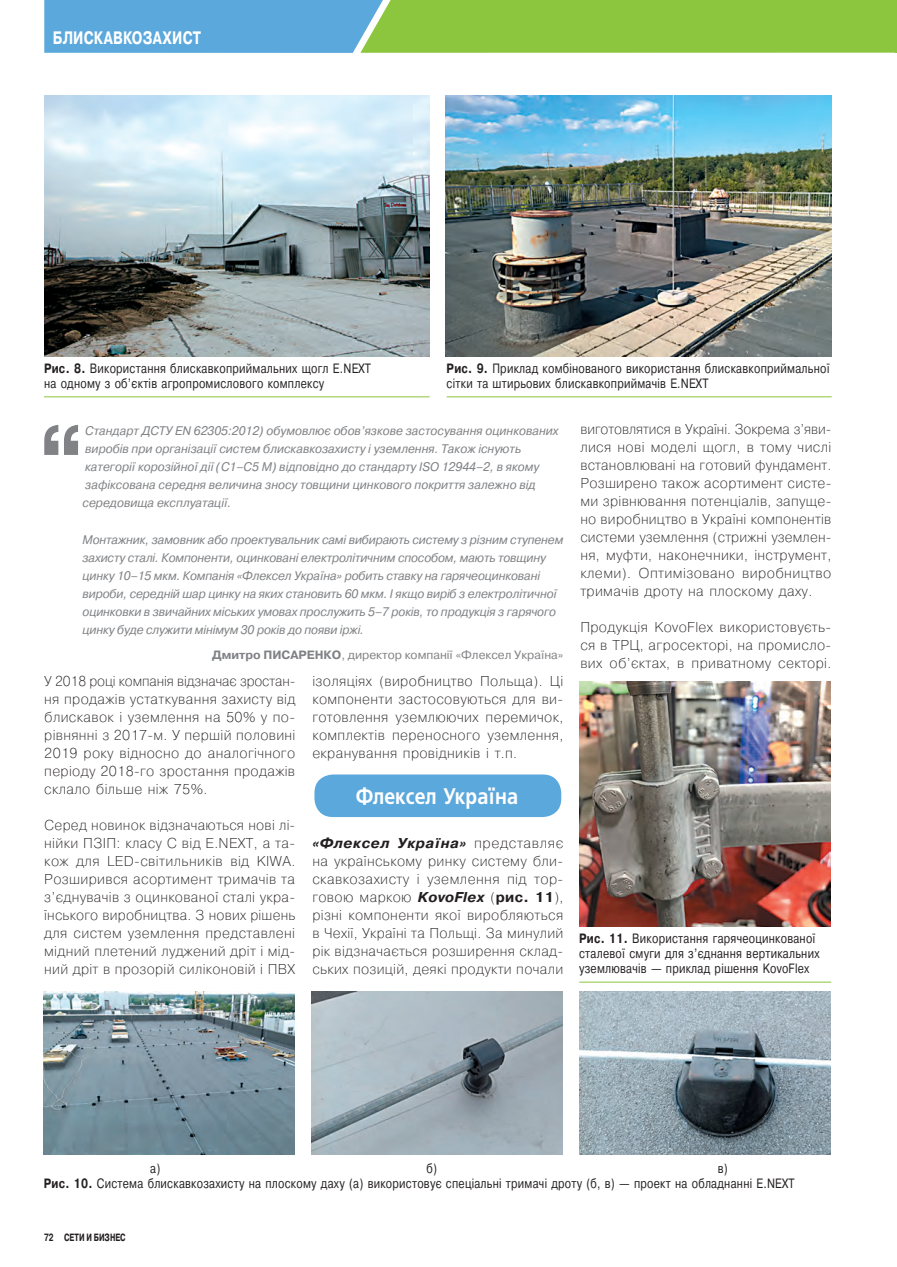
<style>
.page{position:relative;width:897px;height:1267px;background:#fff}
.page>*{position:absolute;margin:0;border:0;box-sizing:border-box;transform-origin:0 0}
.t1{font:700 89.7px "Pragmatica";color:#808285;scale:.95 1}
.t2{font:600 22.5px "Free Set";letter-spacing:.005em;color:#fff;scale:.85 1}
.t3{font:700 18px "Pragmatica";letter-spacing:.01em;color:#fff;scale:.75 1}
.t4{font:200 14.25px/18px "Pragmatica";letter-spacing:.025em;color:#231f20;text-align:justify}
.t5{font:13.5px/15px "Pragmatica";letter-spacing:.025em;color:#231f20;scale:.8 1}
.t6{font:italic 12.45px/18px "Pragmatica";letter-spacing:-.01em;color:#808285;scale:.95 1}
.t7{font:12px "Pragmatica";color:#808285}
.t8{font:700 10.5px "Pragmatica";color:#231f20;scale:.7 1}
.s1{font-weight:700}
.s2{font-weight:700;font-style:italic}
</style>
<div class="page">
<div style="left:314px;top:774px;width:247px;height:43px;background:#5ba8dc;border-radius:18px"></div>
<img style="left:44px;top:991px;width:251px;height:163px">
<img style="left:312px;top:991px;width:250px;height:163px">
<img style="left:579px;top:991px;width:251px;height:163px">
<img style="left:44px;top:95px;width:385px;height:261px">
<img style="left:446px;top:95px;width:385px;height:261px">
<hr style="left:44px;top:396px;width:385px;height:1px;background:#8bc63e">
<hr style="left:446px;top:396px;width:385px;height:1px;background:#8bc63e">
<hr style="left:579px;top:981px;width:252px;height:1px;background:#8bc63e">
<img style="left:579px;top:681px;width:251px;height:245px">
<svg style="left:44px;top:0;width:853px;height:53px;background:#7abb7c"></svg>
<p class="t3" style="left:53px;top:26px;width:199px">БЛИСКАВКОЗАХИСТ</p>
<p class="t5" style="left:44px;top:361px;width:410px"><span class="s1">Рис. 8.</span> Використання блискавкоприймальних щогл E.NEXT на одному з об’єктів агропромислового комплексу</p>
<p class="t5" style="left:446px;top:361px;width:480px"><span class="s1">Рис. 9.</span> Приклад комбінованого використання блискавкоприймальної сітки та штирьових блискавкоприймачів E.NEXT</p>
<h1 class="t1" style="left:37px;top:400px;width:52px">“</h1>
<p class="t6" style="left:83px;top:422px;width:502px">Стандарт ДСТУ EN 62305:2012) обумовлює обов’язкове застосування оцинкованих виробів при організації систем блискавкозахисту і уземлення. Також існують категорії корозійної дії (С1–С5 М) відповідно до стандарту ISO 12944–2, в якому зафіксована середня величина зносу товщини цинкового покриття залежно від середовища експлуатації.</p>
<p class="t6" style="left:83px;top:530px;width:507px">Монтажник, замовник або проектувальник самі вибирають систему з різним ступенем захисту сталі. Компоненти, оцинковані електролітичним способом, мають товщину цинку 10–15 мкм. Компанія «Флексел Україна» робить ставку на гарячеоцинковані вироби, середній шар цинку на яких становить 60 мкм. І якщо виріб з електролітичної оцинковки в звичайних міських умовах прослужить 5–7 років, то продукція з гарячого цинку буде служити мінімум 30 років до появи іржі.</p>
<p class="t7" style="left:212px;top:647px;width:352px"><span class="s1">Дмитро ПИСАРЕНКО</span>, директор компанії «Флексел Україна»</p>
<p class="t4" style="left:44px;top:671px;width:253px">У 2018 році компанія відзначає зростан&shy;ня продажів устаткування захисту від блискавок і уземлення на 50% у по&shy;рівнянні з 2017‑м. У першій половині 2019 року відносно до аналогічного періоду 2018‑го зростання продажів склало більше ніж 75%.</p>
<p class="t4" style="left:44px;top:815px;width:252px">Серед новинок відзначаються нові лі&shy;нійки ПЗІП: класу С від E.NEXT, а та&shy;кож для LED‑світильників від KIWA.<br>Розширився асортимент тримачів та з’єднувачів з оцинкованої сталі укра&shy;їнського виробництва. З нових рішень для систем уземлення представлені мідний плетений луджений дріт і мід&shy;ний дріт в прозорій силіконовій і ПВХ</p>
<p class="t4" style="left:312px;top:671px;width:252px">ізоляціях (виробництво Польща). Ці компоненти застосовуються для ви&shy;готовлення уземлюючих перемичок, комплектів переносного уземлення, екранування провідників і т.п.</p>
<h2 class="t2" style="left:355px;top:783px;width:193px">Флексел Україна</h2>
<p class="t4" style="left:312px;top:833px;width:252px"><span class="s2">«Флексел Україна»</span> представляє на українському ринку систему бли&shy;скавкозахисту і уземлення під тор&shy;говою маркою <span class="s2">KovoFlex</span> (<span class="s1">рис. 11</span>), різні компоненти якої виробляються в Чехії, Україні та Польщі. За минулий рік відзначається розширення склад&shy;ських позицій, деякі продукти почали</p>
<p class="t4" style="left:580px;top:419px;width:252px">виготовлятися в Україні. Зокрема з’яви&shy;лися нові моделі щогл, в тому числі встановлювані на готовий фундамент.<br>Розширено також асортимент систе&shy;ми зрівнювання потенціалів, запуще&shy;но виробництво в Україні компонентів системи уземлення (стрижні уземлен&shy;ня, муфти, наконечники, інструмент, клеми). Оптимізовано виробництво тримачів дроту на плоскому даху.</p>
<p class="t4" style="left:580px;top:617px;width:252px">Продукція KovoFlex використовуєть&shy;ся в ТРЦ, агросекторі, на промисло&shy;вих об’єктах, в приватному секторі.</p>
<p class="t5" style="left:579px;top:931px;width:302px"><span class="s1">Рис. 11.</span> Використання гарячеоцинкованої сталевої смуги для з’єднання вертикальних уземлювачів — приклад рішення KovoFlex</p>
<p class="t5" style="left:150px;top:1161px;width:14px">а)</p>
<p class="t5" style="left:426px;top:1161px;width:15px">б)</p>
<p class="t5" style="left:44px;top:1161px;width:940px;text-indent:673px">в)<br><span class="s1">Рис. 10.</span> Система блискавкозахисту на плоскому даху (а) використовує спеціальні тримачі дроту (б, в) — проект на обладнанні E.NEXT</p>
<p class="t8" style="left:44px;top:1230px;width:118px">72 СЕТИ И БИЗНЕС</p>
</div>
